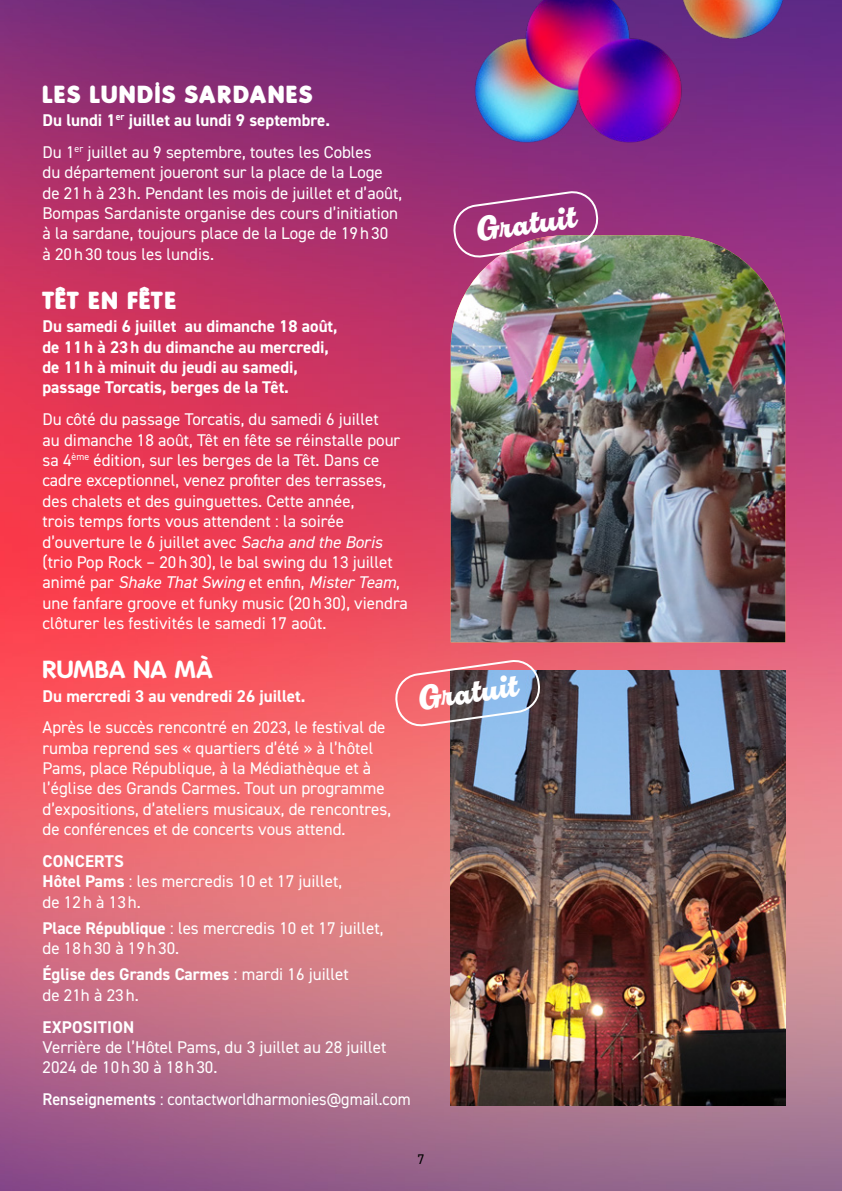
<style>
.page{position:relative;width:842px;height:1191px;background:#fff}
.page>*{position:absolute;margin:0;border:0;box-sizing:border-box;transform-origin:0 0}
.t1{font:30px "Chill Script";color:#fff}
.t2{font:900 24px "Folks";letter-spacing:.06em;color:#fff}
.t3{font:900 24px "Folks";letter-spacing:.02em;color:#fff}
.t4{font:700 24px "Folks";letter-spacing:.005em;color:#fff}
.t5{font:17px/20.4px "DIN2014";color:#fff}
.t6{font:700 17px/20.4px "DIN2014";color:#fff}
.t7{font:17px "DIN2014";color:#fff;scale:.95 1}
.t8{font:14px "DIN2014";color:#000}
.s1{font-weight:700}
.s2{font-style:italic}
.s3{font-weight:600}
</style>
<div class="page">
<img style="left:0;top:0;width:842px;height:1191px">
<img style="left:460px;top:0;width:339px;height:191px">
<img style="left:451px;top:235px;width:334px;height:407px">
<img style="left:451px;top:670px;width:334px;height:436px">
<img style="left:453px;top:191px;width:146px;height:67px">
<svg style="left:395px;top:659px;width:146px;height:68px"></svg>
<h2 class="t2" style="left:43px;top:80px;width:272px">LES LUNDIS SARDANES</h2>
<p class="t5" style="left:43px;top:104px;width:331px;line-height:31.8px"><span class="s1">Du lundi 1</span><sup>er</sup> <span class="s1">juillet au lundi 9 septembre.<br></span>Du 1<sup>er</sup> juillet au 9 septembre, toutes les Cobles</p>
<p class="t5" style="left:43px;top:162px;width:361px">du département joueront sur la place de la Loge de 21h à 23h. Pendant les mois de juillet et d’août, Bompas Sardaniste organise des cours d’initiation à la sardane, toujours place de la Loge de 19h30<br>à 20h30 tous les lundis.</p>
<h2 class="t3" style="left:43px;top:286px;width:136px">TÊT EN FÊTE</h2>
<p class="t6" style="left:43px;top:316px;width:297px">Du samedi 6 juillet au dimanche 18 août, de 11h à 23h du dimanche au mercredi, de 11h à minuit du jeudi au samedi, passage Torcatis, berges de la Têt.</p>
<p class="t5" style="left:43px;top:409px;width:367px">Du côté du passage Torcatis, du samedi 6 juillet<br>au dimanche 18 août, Têt en fête se réinstalle pour sa 4<sup>ème</sup> édition, sur les berges de la Têt. Dans ce cadre exceptionnel, venez profiter des terrasses, des chalets et des guinguettes. Cette année,<br>trois temps forts vous attendent : la soirée d’ouverture le 6 juillet avec <span class="s2">Sacha and the Boris </span>(trio Pop Rock – 20h30), le bal swing du 13 juillet animé par <span class="s2">Shake That Swing</span> et enfin, <span class="s2">Mister Team</span>, une fanfare groove et funky music (20h30), viendra clôturer les festivités le samedi 17 août.</p>
<h2 class="t4" style="left:43px;top:655px;width:172px">RUMBA NA MÀ</h2>
<p class="t6" style="left:43px;top:685px;width:264px">Du mercredi 3 au vendredi 26 juillet.</p>
<p class="t5" style="left:43px;top:717px;width:350px">Après le succès rencontré en 2023, le festival de rumba reprend ses « quartiers d’été » à l’hôtel Pams, place République, à la Médiathèque et à l’église des Grands Carmes. Tout un programme d’expositions, d’ateliers musicaux, de rencontres, de conférences et de concerts vous attend.</p>
<p class="t5" style="left:43px;top:850px;width:301px"><span class="s1">CONCERTS<br>Hôtel Pams</span> : les mercredis 10 et 17 juillet, de 12h à 13h.</p>
<p class="t5" style="left:43px;top:917px;width:342px"><span class="s1">Place République</span> : les mercredis 10 et 17 juillet, de 18h30 à 19h30.</p>
<p class="t5" style="left:43px;top:964px;width:308px"><span class="s1">Église des Grands Carmes</span> : mardi 16 juillet de 21h à 23h.</p>
<p class="t6" style="left:43px;top:1016px;width:93px">EXPOSITION</p>
<p class="t5" style="left:43px;top:1036px;width:345px">Verrière de l’Hôtel Pams, du 3 juillet au 28 juillet<br>2024 de 10h30 à 18h30.</p>
<p class="t7" style="left:43px;top:1088px;width:389px"><span class="s3">Renseignements</span> : contactworldharmonies@gmail.com</p>
<h1 class="t1" style="left:473px;top:209px;width:101px;rotate:-8deg">Gratuit</h1>
<h1 class="t1" style="left:415px;top:677px;width:101px;rotate:-8deg">Gratuit</h1>
<p class="t8" style="left:417px;top:1150px;width:8px">7</p>
</div>
